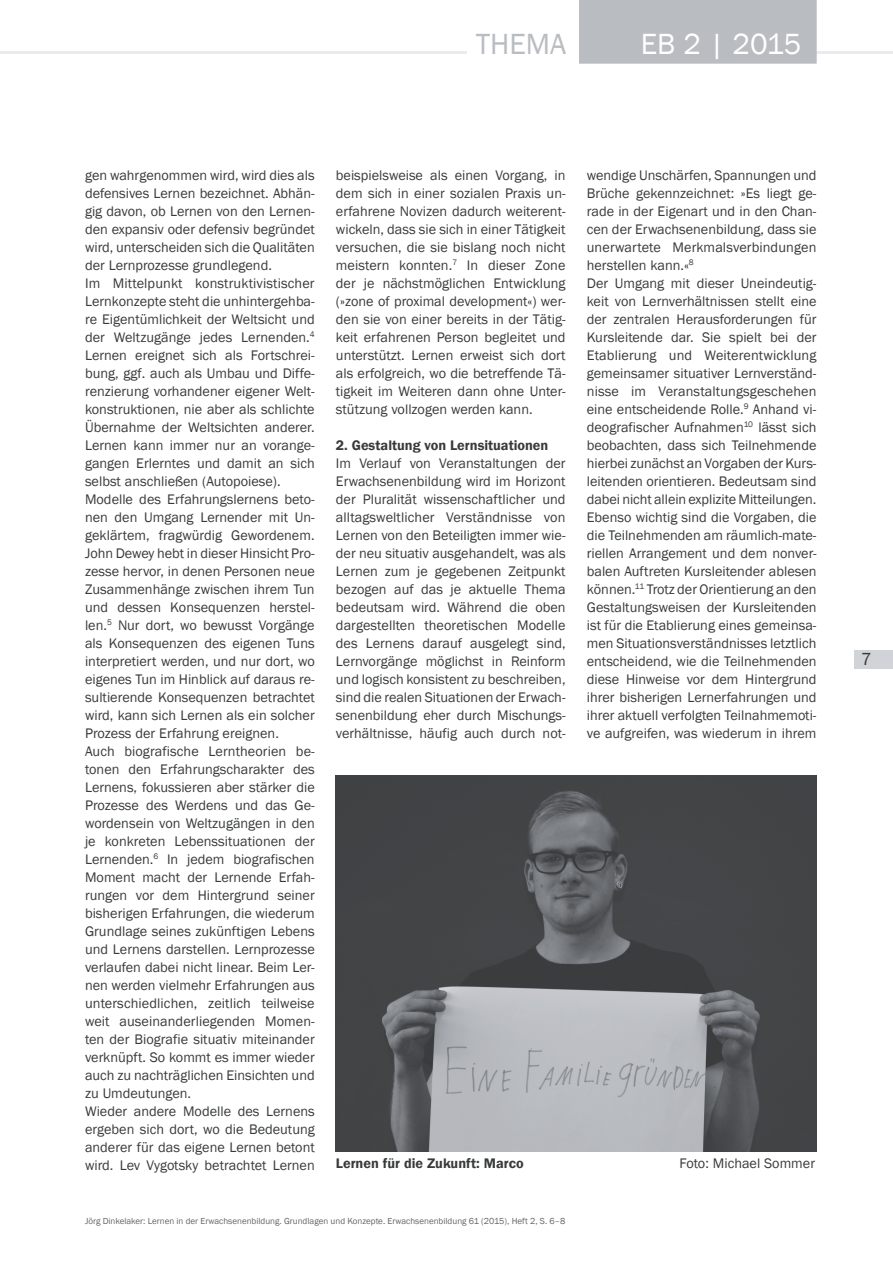
<style>
.page{position:relative;width:893px;height:1263px;background:#fff}
.page>*{position:absolute;margin:0;border:0;box-sizing:border-box;transform-origin:0 0}
.t1{font:30px "Franklin Gothic";letter-spacing:-.005em;color:#fff}
.t2{font:30px "Franklin Gothic";color:#b9bcc1}
.t3{font:18px "Franklin Gothic";color:#383a3b}
.t4{font:14.25px/18px "Franklin Gothic";color:#383a3b}
.t5{font:600 14.25px "Franklin Gothic";color:#383a3b}
.t6{font:9px "Franklin Gothic";color:#626568}
</style>
<div class="page">
<hr style="left:0;top:51px;width:893px;height:3px;background:#eaebed">
<div style="left:579px;top:0;width:238px;height:64px;background:#b9bcc1"></div>
<div style="left:855px;top:651px;width:38px;height:18px;background:#d0d3d7"></div>
<div style="left:471px;top:0;width:103px;height:66px;background:#fff"></div>
<div style="left:566px;top:0;width:13px;height:64px;background:#fff"></div>
<div style="left:467px;top:51px;width:13px;height:16px;background:#fff"></div>
<img style="left:336px;top:775px;width:480px;height:376px">
<h1 class="t2" style="left:476px;top:27px;width:92px">THEMA</h1>
<h1 class="t1" style="left:641px;top:27px;width:162px">EB 2 | 2015</h1>
<p class="t4" style="left:587px;top:166px;width:231px">wendige Unschärfen, Spannungen und Brüche gekennzeichnet: »Es liegt ge&shy;rade in der Eigenart und in den Chan&shy;cen der Erwachsenenbildung, dass sie unerwartete Merkmalsverbindungen herstellen kann.«<sup>8<br></sup>Der Umgang mit dieser Uneindeutig&shy;keit von Lernverhältnissen stellt eine der zentralen Herausforderungen für Kursleitende dar. Sie spielt bei der Etablierung und Weiterentwicklung gemeinsamer situativer Lernverständ&shy;nisse im Veranstaltungsgeschehen eine entscheidende Rolle.<sup>9</sup> Anhand vi&shy;deografischer Aufnahmen<sup>10</sup> lässt sich beobachten, dass sich Teilnehmende hierbei zunächst an Vorgaben der Kurs&shy;leitenden orientieren. Bedeutsam sind dabei nicht allein explizite Mitteilungen.<br>Ebenso wichtig sind die Vorgaben, die die Teilnehmenden am räumlich-mate&shy;riellen Arrangement und dem nonver&shy;balen Auftreten Kursleitender ablesen können.<sup>11</sup> Trotz der Orientierung an den Gestaltungsweisen der Kursleitenden ist für die Etablierung eines gemeinsa&shy;men Situationsverständnisses letztlich entscheidend, wie die Teilnehmenden diese Hinweise vor dem Hintergrund ihrer bisherigen Lernerfahrungen und ihrer aktuell verfolgten Teilnahmemoti&shy;ve aufgreifen, was wiederum in ihrem</p>
<p class="t4" style="left:85px;top:166px;width:231px">gen wahrgenommen wird, wird dies als defensives Lernen bezeichnet. Abhän&shy;gig davon, ob Lernen von den Lernen&shy;den expansiv oder defensiv begründet wird, unterscheiden sich die Qualitäten der Lernprozesse grundlegend.<br>Im Mittelpunkt konstruktivistischer Lernkonzepte steht die unhintergehba&shy;re Eigentümlichkeit der Weltsicht und der Weltzugänge jedes Lernenden.<sup>4<br></sup>Lernen ereignet sich als Fortschrei&shy;bung, ggf. auch als Umbau und Diffe&shy;renzierung vorhandener eigener Welt&shy;konstruktionen, nie aber als schlichte Übernahme der Weltsichten anderer.<br>Lernen kann immer nur an vorange&shy;gangen Erlerntes und damit an sich selbst anschließen (Autopoiese).<br>Modelle des Erfahrungslernens beto&shy;nen den Umgang Lernender mit Un&shy;geklärtem, fragwürdig Gewordenem.<br>John Dewey hebt in dieser Hinsicht Pro&shy;zesse hervor, in denen Personen neue Zusammenhänge zwischen ihrem Tun und dessen Konsequenzen herstel&shy;len.<sup>5</sup> Nur dort, wo bewusst Vorgänge als Konsequenzen des eigenen Tuns interpretiert werden, und nur dort, wo eigenes Tun im Hinblick auf daraus re&shy;sultierende Konsequenzen betrachtet wird, kann sich Lernen als ein solcher Prozess der Erfahrung ereignen.<br>Auch biografische Lerntheorien be&shy;tonen den Erfahrungscharakter des Lernens, fokussieren aber stärker die Prozesse des Werdens und das Ge&shy;wordensein von Weltzugängen in den je konkreten Lebenssituationen der Lernenden.<sup>6</sup> In jedem biografischen Moment macht der Lernende Erfah&shy;rungen vor dem Hintergrund seiner bisherigen Erfahrungen, die wiederum Grundlage seines zukünftigen Lebens und Lernens darstellen. Lernprozesse verlaufen dabei nicht linear. Beim Ler&shy;nen werden vielmehr Erfahrungen aus unterschiedlichen, zeitlich teilweise weit auseinanderliegenden Momen&shy;ten der Biografie situativ miteinander verknüpft. So kommt es immer wieder auch zu nachträglichen Einsichten und zu Umdeutungen.<br>Wieder andere Modelle des Lernens ergeben sich dort, wo die Bedeutung anderer für das eigene Lernen betont wird. Lev Vygotsky betrachtet Lernen</p>
<p class="t4" style="left:336px;top:166px;width:231px;text-align:justify">beispielsweise als einen Vorgang, in dem sich in einer sozialen Praxis un&shy;erfahrene Novizen dadurch weiterent&shy;wickeln, dass sie sich in einer Tätigkeit versuchen, die sie bislang noch nicht meistern konnten.<sup>7</sup> In dieser Zone der je nächstmöglichen Entwicklung (»zone of proximal development«) wer&shy;den sie von einer bereits in der Tätig&shy;keit erfahrenen Person begleitet und unterstützt. Lernen erweist sich dort als erfolgreich, wo die betreffende Tä&shy;tigkeit im Weiteren dann ohne Unter&shy;stützung vollzogen werden kann.</p>
<p class="t5" style="left:336px;top:437px;width:214px">2. Gestaltung von Lernsituationen</p>
<p class="t4" style="left:336px;top:454px;width:231px;text-align:justify">Im Verlauf von Veranstaltungen der Erwachsenenbildung wird im Horizont der Pluralität wissenschaftlicher und alltagsweltlicher Verständnisse von Lernen von den Beteiligten immer wie&shy;der neu situativ ausgehandelt, was als Lernen zum je gegebenen Zeitpunkt bezogen auf das je aktuelle Thema bedeutsam wird. Während die oben dargestellten theoretischen Modelle des Lernens darauf ausgelegt sind, Lernvorgänge möglichst in Reinform und logisch konsistent zu beschreiben, sind die realen Situationen der Erwach&shy;senenbildung eher durch Mischungs&shy;verhältnisse, häufig auch durch not-</p>
<p class="t5" style="left:336px;top:1155px;width:189px">Lernen für die Zukunft: Marco</p>
<p class="t4" style="left:679px;top:1154px;width:137px">Foto: Michael Sommer</p>
<p class="t6" style="left:85px;top:1216px;width:482px">Jörg Dinkelaker: Lernen in der Erwachsenenbildung. Grundlagen und Konzepte. Erwachsenenbildung 61 (2015), Heft 2, S. 6–8</p>
<p class="t3" style="left:861px;top:648px;width:12px">7</p>
</div>
